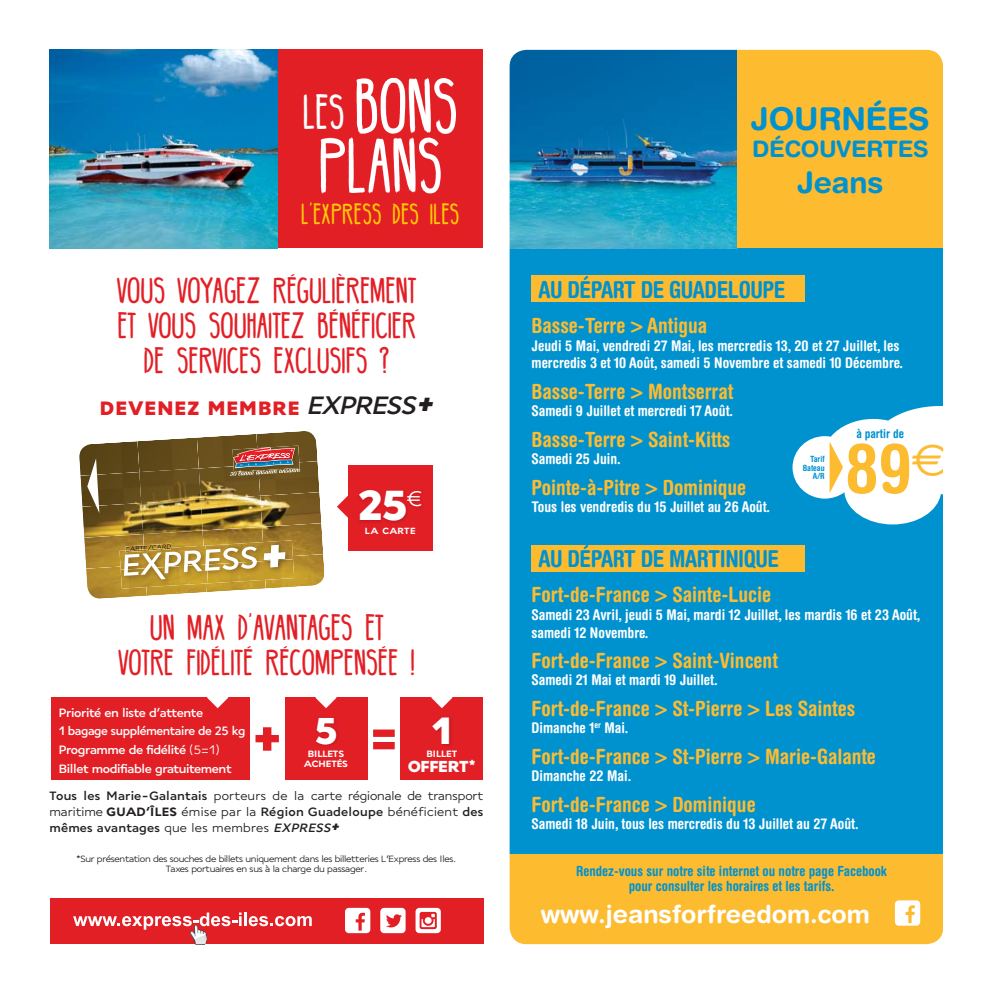
<style>
.page{position:relative;width:993px;height:993px;background:#fff}
.page>*{position:absolute;margin:0;border:0;box-sizing:border-box;transform-origin:0 0}
.t1{font:700 condensed 68.95px "Helvetica Rounded";color:#fdbb30}
.t2{font:56px/59.5px "BELLABOO";color:#fff}
.t3{font:900 48.65px "Excellence In Motion";color:#fff}
.t4{font:900 43.4px "Excellence In Motion";color:#fff}
.t5{font:700 31.5px "Helvetica Rounded";letter-spacing:-.01em;color:#0092cf}
.t6{font:700 29.75px "Helvetica Rounded";letter-spacing:-.01em;color:#0092cf}
.t7{font:26.25px/35px "BELLABOO";color:#e31f26;text-align:center}
.t8{font:700 25.03px "Helvetica Rounded";color:#fff}
.t9{font:700 condensed 23.28px "Helvetica Rounded";letter-spacing:-.02em;color:#0092cf}
.t10{font:700 22.75px "Helvetica Rounded";letter-spacing:-.01em;color:#0092cf}
.t11{font:900 22.4px "Excellence In Motion";letter-spacing:.05em;color:#e31f26}
.t12{font:700 condensed 21px "Helvetica Rounded";color:#fdbb30}
.t13{font:21px "BELLABOO";letter-spacing:.02em;color:#ffcb04}
.t14{font:900 18.55px "Excellence In Motion";letter-spacing:-.01em;color:#fff}
.t15{font:700 condensed 14.7px/17.7px "Helvetica Rounded";color:#fff}
.t16{font:14px/15.8px "Excellence In Motion";color:#231f20;text-align:justify}
.t17{font:500 14px/18.7px "Excellence In Motion";letter-spacing:-.02em;color:#fff}
.t18{font:700 condensed 14px/14px "Helvetica Rounded";color:#0092cf;text-align:center}
.t19{font:700 condensed 12.25px "Helvetica Rounded";color:#0092cf}
.t20{font:700 10.67px/10.7px "Excellence In Motion";color:#fff;text-align:center}
.t21{font:10.5px/10.5px "Excellence In Motion";letter-spacing:-.02em;color:#231f20;text-align:center}
.t22{font:700 10.33px "Excellence In Motion";letter-spacing:.03em;color:#fff}
.t23{font:700 condensed 8.58px/8.6px "Helvetica Rounded";color:#0092cf;text-align:right}
.s1{font-size:35px}
.s2{font-weight:500;font-style:italic;font-size:29.05px;color:#231f20}
.s3{font-style:italic;font-size:29.05px;color:#231f20}
.s4{font-weight:400}
.s5{font-weight:500}
.s6{font-weight:700}
.s7{font-weight:500;font-style:italic}
.s8{font-weight:900;font-style:italic}
</style>
<div class="page">
<div style="left:277px;top:50px;width:206px;height:198px;background:#e31f26"></div>
<img style="left:50px;top:50px;width:227px;height:198px">
<img style="left:79px;top:441px;width:58px;height:31px">
<img style="left:137px;top:437px;width:60px;height:35px">
<img style="left:197px;top:434px;width:59px;height:34px">
<img style="left:256px;top:431px;width:61px;height:30px">
<img style="left:80px;top:472px;width:59px;height:31px">
<img style="left:139px;top:468px;width:60px;height:35px">
<img style="left:199px;top:466px;width:59px;height:33px">
<img style="left:258px;top:461px;width:61px;height:34px">
<img style="left:82px;top:503px;width:59px;height:31px">
<img style="left:141px;top:499px;width:59px;height:35px">
<img style="left:200px;top:495px;width:60px;height:35px">
<img style="left:260px;top:492px;width:61px;height:34px">
<img style="left:84px;top:534px;width:59px;height:32px">
<img style="left:143px;top:530px;width:59px;height:15px">
<img style="left:202px;top:526px;width:60px;height:19px">
<img style="left:262px;top:523px;width:61px;height:31px">
<img style="left:86px;top:566px;width:60px;height:33px">
<img style="left:146px;top:588px;width:60px;height:8px">
<img style="left:206px;top:583px;width:60px;height:9px">
<img style="left:265px;top:554px;width:60px;height:34px">
<img style="left:232px;top:445px;width:67px;height:2px">
<svg style="left:230px;top:447px;width:70px;height:29px;background:#976b5c"></svg>
<svg style="left:87px;top:458px;width:12px;height:55px"></svg>
<img style="left:125px;top:543px;width:46px;height:1px">
<img style="left:125px;top:544px;width:46px;height:1px">
<img style="left:119px;top:545px;width:86px;height:24px">
<img style="left:205px;top:540px;width:88px;height:19px">
<img style="left:121px;top:564px;width:87px;height:24px">
<img style="left:207px;top:559px;width:87px;height:24px">
<svg style="left:124px;top:546px;width:133px;height:33px"></svg>
<svg style="left:264px;top:544px;width:21px;height:23px"></svg>
<svg style="left:348px;top:464px;width:84px;height:86px;background:#de2027"></svg>
<svg style="left:337px;top:495px;width:22px;height:22px"></svg>
<div style="left:50px;top:897px;width:433px;height:46px;background:#e31f26"></div>
<svg style="left:73px;top:912px;width:239px;height:33px"></svg>
<svg style="left:345px;top:907px;width:25px;height:25px"></svg>
<svg style="left:380px;top:907px;width:25px;height:25px"></svg>
<svg style="left:415px;top:907px;width:25px;height:25px"></svg>
<svg style="left:419px;top:911px;width:17px;height:17px"></svg>
<svg style="left:373px;top:729px;width:21px;height:20px"></svg>
<svg style="left:255px;top:727px;width:24px;height:23px"></svg>
<div style="left:51px;top:697px;width:199px;height:83px;background:#e31f26"></div>
<svg style="left:207px;top:697px;width:21px;height:11px"></svg>
<div style="left:284px;top:697px;width:83px;height:83px;background:#e31f26"></div>
<svg style="left:315px;top:697px;width:21px;height:11px"></svg>
<div style="left:400px;top:697px;width:83px;height:83px;background:#e31f26"></div>
<svg style="left:431px;top:697px;width:21px;height:11px"></svg>
<svg style="left:509px;top:49px;width:434px;height:896px;background:#499da6"></svg>
<h2 class="t2" style="left:303px;top:70px;width:156px"><span class="s1">LES</span> BONS<br>PLANS</h2>
<h3 class="t13" style="left:301px;top:199px;width:159px">L’EXPRESS DES ILES</h3>
<h3 class="t7" style="left:117px;top:269px;width:300px">VOUS VOYAGEZ RÉGULIÈREMENT<br>ET VOUS SOUHAITEZ BÉNÉFICIER<br>DE SERVICES EXCLUSIFS ?</h3>
<h3 class="t11" style="left:100px;top:397px;width:340px">DEVENEZ MEMBRE <span class="s2">EXPRESS</span><span class="s3">+</span></h3>
<h3 class="t3" style="left:357px;top:482px;width:67px">25<sup>€</sup></h3>
<p class="t22" style="left:365px;top:526px;width:52px">LA CARTE</p>
<h3 class="t7" style="left:118px;top:606px;width:298px">UN MAX D’AVANTAGES ET<br>VOTRE FIDÉLITÉ RÉCOMPENSÉE !</h3>
<p class="t17" style="left:59px;top:704px;width:188px">Priorité en liste d’attente<br>1 bagage supplémentaire de 25 kg<br>Programme de fidélité <span class="s4">(5=1)<br></span>Billet modifiable gratuitement</p>
<h3 class="t4" style="left:314px;top:710px;width:25px">5</h3>
<p class="t20" style="left:304px;top:749px;width:46px">BILLETS<br>ACHETÉS</p>
<h3 class="t4" style="left:431px;top:710px;width:22px">1</h3>
<p class="t20" style="left:426px;top:749px;width:32px">BILLET</p>
<p class="t14" style="left:408px;top:757px;width:69px">OFFERT*</p>
<p class="t16" style="left:50px;top:789px;width:435px"><span class="s5">Tous les Marie-Galantais</span> porteurs de la carte régionale de transport maritime <span class="s6">GUAD’ÎLES</span> émise par la <span class="s5">Région Guadeloupe</span> bénéficient <span class="s5">des mêmes avantages</span> que les membres <span class="s7">EXPRESS</span><span class="s8">+</span></p>
<p class="t21" style="left:76px;top:853px;width:381px">*Sur présentation des souches de billets uniquement dans les billetteries L’Express des Iles.<br>Taxes portuaires en sus à la charge du passager.</p>
<h3 class="t5" style="left:750px;top:107px;width:180px">JOURNÉES</h3>
<h3 class="t10" style="left:751px;top:140px;width:178px">DÉCOUVERTES</h3>
<h3 class="t6" style="left:797px;top:171px;width:88px">Jeans</h3>
<h3 class="t9" style="left:538px;top:281px;width:248px">AU DÉPART DE GUADELOUPE</h3>
<h3 class="t12" style="left:531px;top:317px;width:177px">Basse-Terre &gt; Antigua</h3>
<p class="t15" style="left:531px;top:338px;width:373px">Jeudi 5 Mai, vendredi 27 Mai, les mercredis 13, 20 et 27 Juillet, les mercredis 3 et 10 Août, samedi 5 Novembre et samedi 10 Décembre.</p>
<h3 class="t12" style="left:531px;top:383px;width:203px">Basse-Terre &gt; Montserrat</h3>
<p class="t15" style="left:531px;top:403px;width:203px">Samedi 9 Juillet et mercredi 17 Août.</p>
<h3 class="t12" style="left:531px;top:431px;width:200px">Basse-Terre &gt; Saint-Kitts</h3>
<p class="t15" style="left:531px;top:451px;width:91px">Samedi 25 Juin.</p>
<h3 class="t12" style="left:531px;top:479px;width:216px">Pointe-à-Pitre &gt; Dominique</h3>
<p class="t15" style="left:531px;top:499px;width:240px">Tous les vendredis du 15 Juillet au 26 Août.</p>
<p class="t19" style="left:856px;top:429px;width:49px">à partir de</p>
<h1 class="t1" style="left:845px;top:442px;width:103px">89<sup>€</sup></h1>
<p class="t23" style="left:802px;top:455px;width:23px">Tarif<br>Bateau<br>A/R</p>
<h3 class="t9" style="left:538px;top:550px;width:242px">AU DÉPART DE MARTINIQUE</h3>
<h3 class="t12" style="left:531px;top:586px;width:241px">Fort-de-France &gt; Sainte-Lucie</h3>
<p class="t15" style="left:531px;top:607px;width:390px">Samedi 23 Avril, jeudi 5 Mai, mardi 12 Juillet, les mardis 16 et 23 Août, samedi 12 Novembre.</p>
<h3 class="t12" style="left:531px;top:652px;width:248px">Fort-de-France &gt; Saint-Vincent</h3>
<p class="t15" style="left:531px;top:672px;width:187px">Samedi 21 Mai et mardi 19 Juillet.</p>
<h3 class="t12" style="left:531px;top:700px;width:325px">Fort-de-France &gt; St-Pierre &gt; Les Saintes</h3>
<p class="t15" style="left:531px;top:720px;width:98px">Dimanche 1<sup>er</sup> Mai.</p>
<h3 class="t12" style="left:531px;top:748px;width:346px">Fort-de-France &gt; St-Pierre &gt; Marie-Galante</h3>
<p class="t15" style="left:531px;top:768px;width:101px">Dimanche 22 Mai.</p>
<h3 class="t12" style="left:531px;top:795px;width:225px">Fort-de-France &gt; Dominique</h3>
<p class="t15" style="left:531px;top:816px;width:328px">Samedi 18 Juin, tous les mercredis du 13 Juillet au 27 Août.</p>
<p class="t18" style="left:576px;top:865px;width:312px">Rendez-vous sur notre site internet ou notre page Facebook pour consulter les horaires et les tarifs.</p>
<h3 class="t8" style="left:540px;top:904px;width:330px">www.jeansforfreedom.com</h3>
</div>
